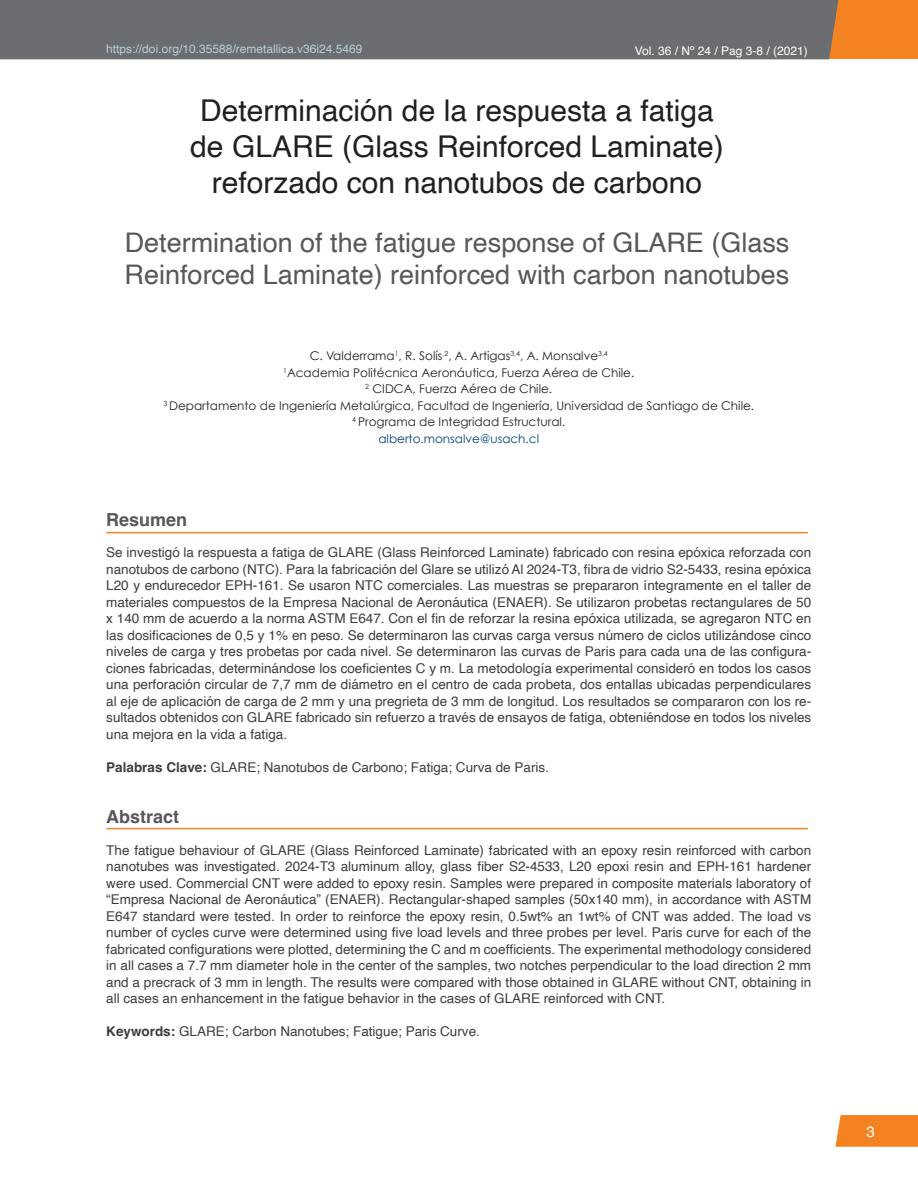
<style>
.page{position:relative;width:918px;height:1188px;background:#fff}
.page>*{position:absolute;margin:0;border:0;box-sizing:border-box;transform-origin:0 0}
.Titulo_Ingles{font:30px/36px "Helvetica";color:#231f20;text-align:center}
.Titulo_Ingles-2{font:27px/32.4px "Helvetica";color:#57585a}
.t1{font:700 18px "Helvetica";color:#57585a}
.t2{font:15px "Helvetica";color:#fff}
.Resumen{font:13.5px/16.5px "Helvetica";color:#3e3e3f;text-align:justify}
.Autores{font:12px "Century Gothic";color:#231f20}
.Titulos{font:12px "Helvetica";color:#b6cdd9}
.t3{font:12px "Helvetica";color:#fff}
.t4{font:12px "Century Gothic";color:#004279}
.s1{font-weight:700}
</style>
<div class="page">
<div style="left:829px;top:0;width:89px;height:59px;background:#f58220"></div>
<div style="left:1px;top:0;width:838px;height:59px;background:#6c6d70"></div>
<svg style="left:836px;top:1115px;width:82px;height:32px;background:#f58627"></svg>
<svg style="left:0;top:0;width:1px;height:59px"></svg>
<hr style="left:106px;top:532px;width:702px;height:1px;background:#f58220">
<hr style="left:106px;top:828px;width:702px;height:1px;background:#f58220">
<p class="Titulos" style="left:106px;top:39px;width:258px">https://doi.org/10.35588/remetallica.v36i24.5469</p>
<p class="t3" style="left:635px;top:41px;width:175px">Vol. 36 / Nº 24 / Pag 3-8 / (2021)</p>
<p class="Titulo_Ingles" style="left:190px;top:94px;width:535px">Determinación de la respuesta a fatiga de GLARE (Glass Reinforced Laminate) reforzado con nanotubos de carbono</p>
<p class="Titulo_Ingles-2" style="left:125px;top:227px;width:666px">Determination of the fatigue response of GLARE (Glass<br>Reinforced Laminate) reinforced with carbon nanotubes</p>
<p class="Autores" style="left:310px;top:349px;width:300px">C. Valderrama<sup>1</sup>, R. Solís<sup>,2</sup>, A. Artigas<sup>3,4</sup>, A. Monsalve<sup>3,4</sup></p>
<p class="Autores" style="left:283px;top:365px;width:353px"><sup>1</sup>Academia Politécnica Aeronáutica, Fuerza Aérea de Chile.</p>
<p class="Autores" style="left:365px;top:382px;width:188px"><sup>2</sup> CIDCA, Fuerza Aérea de Chile.</p>
<p class="Autores" style="left:163px;top:398px;width:592px"><sup>3</sup> Departamento de Ingeniería Metalúrgica, Facultad de Ingeniería, Universidad de Santiago de Chile.</p>
<p class="Autores" style="left:352px;top:415px;width:215px"><sup>4</sup> Programa de Integridad Estructural.</p>
<p class="t4" style="left:378px;top:431px;width:162px">alberto.monsalve@usach.cl</p>
<p class="t1" style="left:106px;top:508px;width:83px">Resumen</p>
<p class="Resumen" style="left:106px;top:545px;width:706px">Se investigó la respuesta a fatiga de GLARE (Glass Reinforced Laminate) fabricado con resina epóxica reforzada con nanotubos de carbono (NTC). Para la fabricación del Glare se utilizó Al 2024-T3, fibra de vidrio S2-5433, resina epóxica L20 y endurecedor EPH-161. Se usaron NTC comerciales. Las muestras se prepararon íntegramente en el taller de materiales compuestos de la Empresa Nacional de Aeronáutica (ENAER). Se utilizaron probetas rectangulares de 50 x 140 mm de acuerdo a la norma ASTM E647. Con el fin de reforzar la resina epóxica utilizada, se agregaron NTC en las dosificaciones de 0,5 y 1% en peso. Se determinaron las curvas carga versus número de ciclos utilizándose cinco niveles de carga y tres probetas por cada nivel. Se determinaron las curvas de Paris para cada una de las configura&shy;ciones fabricadas, determinándose los coeficientes C y m. La metodología experimental consideró en todos los casos una perforación circular de 7,7 mm de diámetro en el centro de cada probeta, dos entallas ubicadas perpendiculares al eje de aplicación de carga de 2 mm y una pregrieta de 3 mm de longitud. Los resultados se compararon con los re&shy;sultados obtenidos con GLARE fabricado sin refuerzo a través de ensayos de fatiga, obteniéndose en todos los niveles una mejora en la vida a fatiga.</p>
<p class="Resumen" style="left:106px;top:759px;width:444px"><span class="s1">Palabras Clave:</span> GLARE; Nanotubos de Carbono; Fatiga; Curva de Paris.</p>
<p class="t1" style="left:106px;top:806px;width:75px">Abstract</p>
<p class="Resumen" style="left:106px;top:842px;width:706px">The fatigue behaviour of GLARE (Glass Reinforced Laminate) fabricated with an epoxy resin reinforced with carbon nanotubes was investigated. 2024-T3 aluminum alloy, glass fiber S2-4533, L20 epoxi resin and EPH-161 hardener were used. Commercial CNT were added to epoxy resin. Samples were prepared in composite materials laboratory of “Empresa Nacional de Aeronáutica” (ENAER). Rectangular-shaped samples (50x140 mm), in accordance with ASTM E647 standard were tested. In order to reinforce the epoxy resin, 0.5wt% an 1wt% of CNT was added. The load vs number of cycles curve were determined using five load levels and three probes per level. Paris curve for each of the fabricated configurations were plotted, determining the C and m coefficients. The experimental methodology considered in all cases a 7.7 mm diameter hole in the center of the samples, two notches perpendicular to the load direction 2 mm and a precrack of 3 mm in length. The results were compared with those obtained in GLARE without CNT, obtaining in all cases an enhancement in the fatigue behavior in the cases of GLARE reinforced with CNT.</p>
<p class="Resumen" style="left:106px;top:1024px;width:375px"><span class="s1">Keywords:</span> GLARE; Carbon Nanotubes; Fatigue; Paris Curve.</p>
<p class="t2" style="left:867px;top:1120px;width:10px">3</p>
</div>
